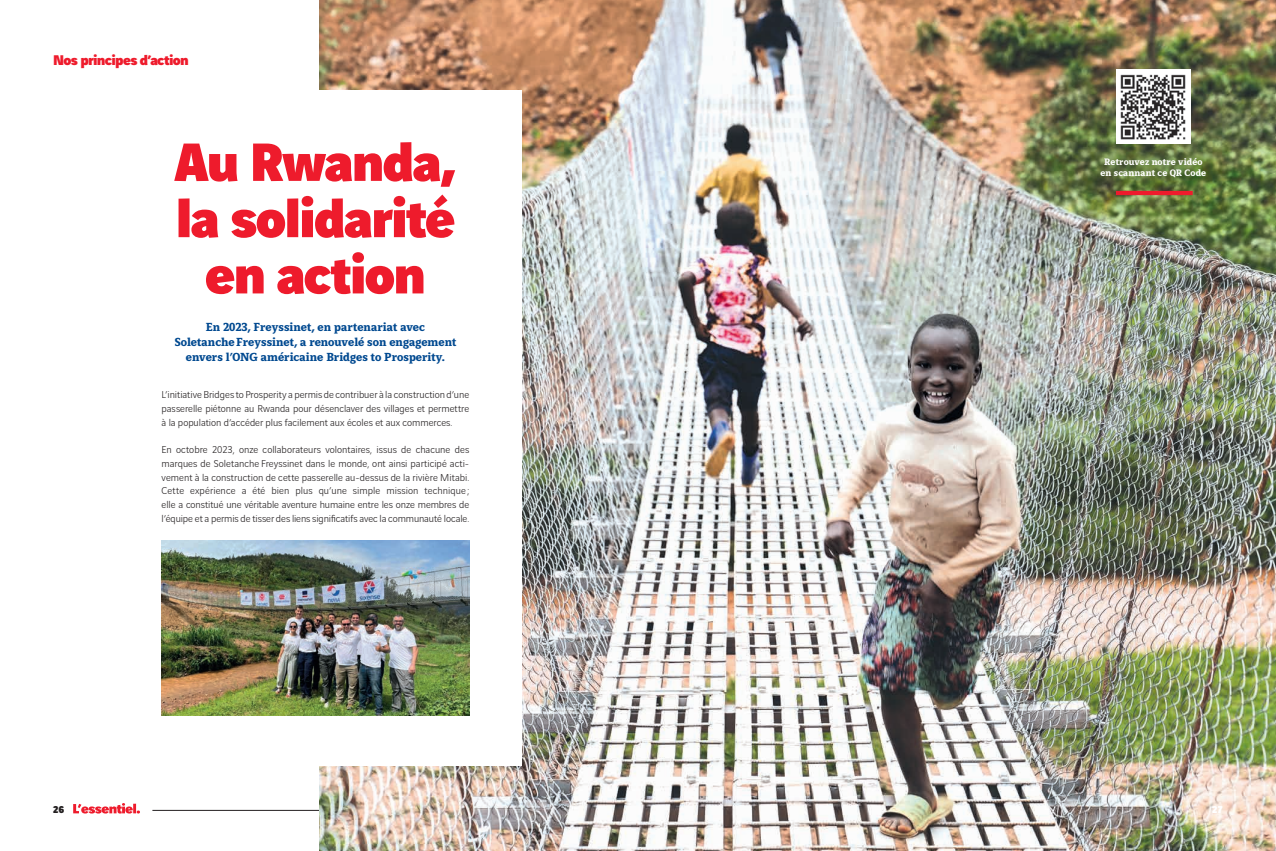
<style>
.page{position:relative;width:1276px;height:851px;background:#fff}
.page>*{position:absolute;margin:0;border:0;box-sizing:border-box;transform-origin:0 0}
.t1{font:900 57.5px/56.2px "Vinci Sans";letter-spacing:-.04em;color:#ee1b2c;text-align:center}
.t2{font:900 15px "Vinci Sans";letter-spacing:-.045em;color:#ee1b2c}
.t3{font:700 12.5px/15px "Vinci Serif";letter-spacing:-.005em;color:#014990;text-align:center}
.t4{font:300 10.62px/13.8px "Vinci Sans";letter-spacing:-.005em;color:#231f20;text-align:justify}
.t5{font:900 10.62px "Vinci Sans";color:#231f20}
.t6{font:900 10.62px "Vinci Sans";color:#fff}
.t7{font:700 10px/11.2px "Vinci Serif";letter-spacing:.005em;color:#fff;text-align:center}
</style>
<div class="page">
<img style="left:319px;top:0;width:957px;height:850px">
<div style="left:108px;top:90px;width:414px;height:675px;background:#fff"></div>
<img style="left:162px;top:540px;width:307px;height:175px">
<div style="left:1116px;top:69px;width:74px;height:75px;background:#fff"></div>
<img style="left:1120px;top:74px;width:66px;height:66px">
<hr style="left:1116px;top:191px;width:76px;height:4px;background:#ee1b2c">
<hr style="left:152px;top:810px;width:167px;height:1px;background:#231f20">
<svg style="left:73px;top:803px;width:67px;height:10px"></svg>
<h2 class="t2" style="left:53px;top:47px;width:137px">Nos principes d’action</h2>
<h1 class="t1" style="left:174px;top:127px;width:284px">Au Rwanda, la solidarité en action</h1>
<p class="t3" style="left:174px;top:319px;width:283px">En 2023, Freyssinet, en partenariat avec<br>Soletanche Freyssinet, a renouvelé son engagement envers l’ONG américaine Bridges to Prosperity.</p>
<p class="t4" style="left:162px;top:387px;width:309px">L’initiative Bridges to Prosperity a permis de contribuer à la construction d’une passerelle piétonne au Rwanda pour désenclaver des villages et permettre à la population d’accéder plus facilement aux écoles et aux commerces.</p>
<p class="t4" style="left:162px;top:442px;width:309px">En octobre 2023, onze collaborateurs volontaires, issus de chacune des marques de Soletanche Freyssinet dans le monde, ont ainsi participé acti&shy;vement à la construction de cette passerelle au-dessus de la rivière Mitabi.<br>Cette expérience a été bien plus qu’une simple mission technique ; elle a constitué une véritable aventure humaine entre les onze membres de l’équipe et a permis de tisser des liens significatifs avec la communauté locale.</p>
<p class="t7" style="left:1100px;top:155px;width:107px">Retrouvez notre vidéo en scannant ce QR Code</p>
<p class="t5" style="left:53px;top:800px;width:12px">26</p>
<p class="t6" style="left:1212px;top:800px;width:12px">27</p>
</div>
